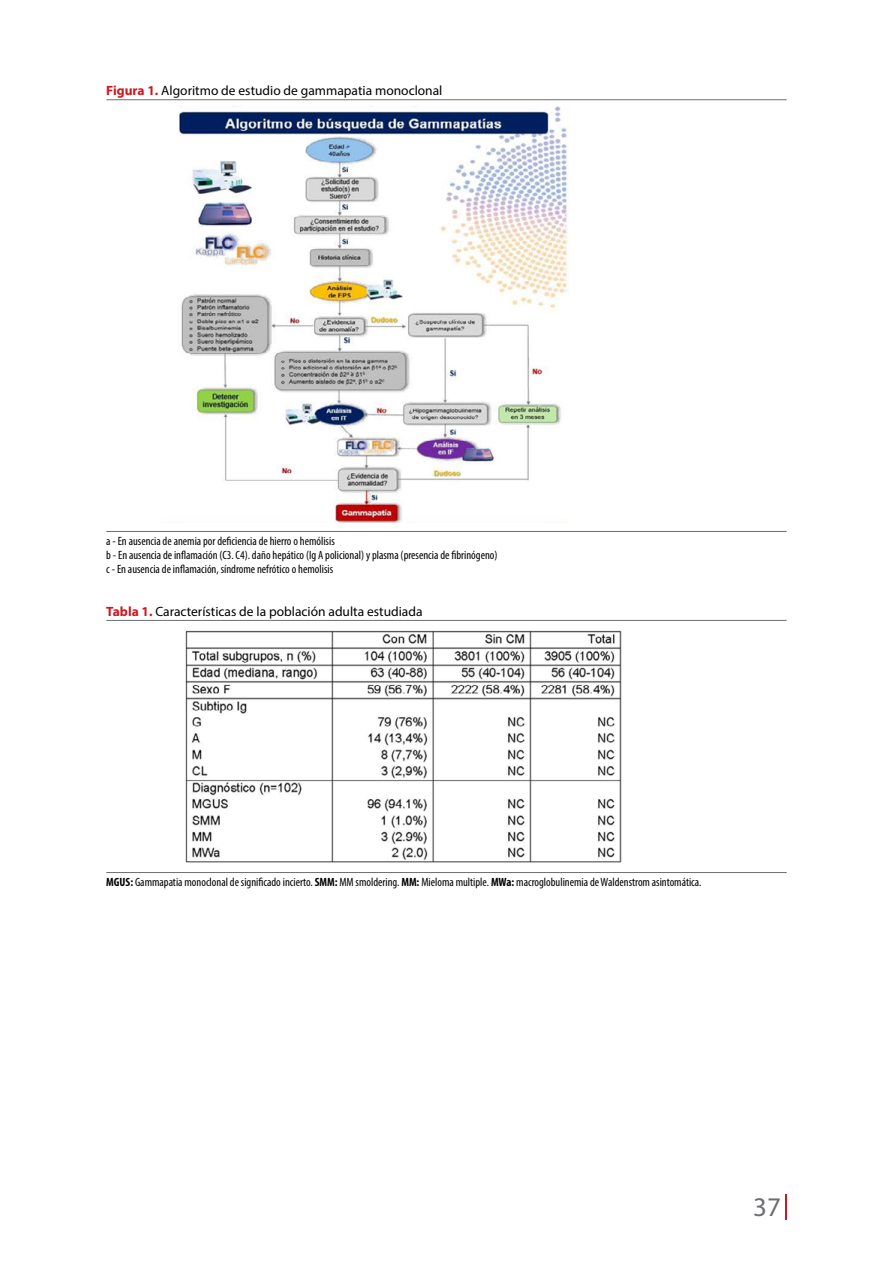
<style>
.page{position:relative;width:893px;height:1263px;background:#fff}
.page>*{position:absolute;margin:0;border:0;box-sizing:border-box;transform-origin:0 0}
.t1{font:27px "Myriad Pro";color:#6d6e71}
.t2{font:13.5px "Myriad Pro";color:#000}
.t3{font:condensed 12px/13.8px "Myriad Pro";color:#000}
.s1{font-weight:700;color:#ce171e}
.s2{font-weight:700}
</style>
<div class="page">
<hr style="left:785px;top:1194px;width:2px;height:25px;background:#ce171e">
<hr style="left:106px;top:99px;width:681px;height:1px;background:#6d6e71">
<hr style="left:106px;top:531px;width:681px;height:1px;background:#6d6e71">
<hr style="left:106px;top:620px;width:681px;height:1px;background:#6d6e71">
<hr style="left:106px;top:872px;width:681px;height:1px;background:#6d6e71">
<img style="left:178px;top:106px;width:391px;height:417px">
<img style="left:185px;top:630px;width:437px;height:233px">
<p class="t2" style="left:106px;top:82px;width:338px"><span class="s1">Figura 1.</span> Algoritmo de estudio de gammapatia monoclonal</p>
<p class="t3" style="left:106px;top:534px;width:393px">a - En ausencia de anemia por deficiencia de hierro o hemólisis<br>b - En ausencia de inflamación (C3. C4). daño hepático (Ig A policional) y plasma (presencia de fibrinógeno) c - En ausencia de inflamación, síndrome nefrótico o hemolisis</p>
<p class="t2" style="left:106px;top:603px;width:318px"><span class="s1">Tabla 1.</span> Características de la población adulta estudiada</p>
<p class="t3" style="left:106px;top:875px;width:597px"><span class="s2">MGUS:</span> Gammapatia monoclonal de significado incierto. <span class="s2">SMM:</span> MM smoldering. <span class="s2">MM:</span> Mieloma multiple. <span class="s2">MWa:</span> macroglobulinemia de Waldenstrom asintomática.</p>
<h1 class="t1" style="left:753px;top:1190px;width:29px">37</h1>
</div>
